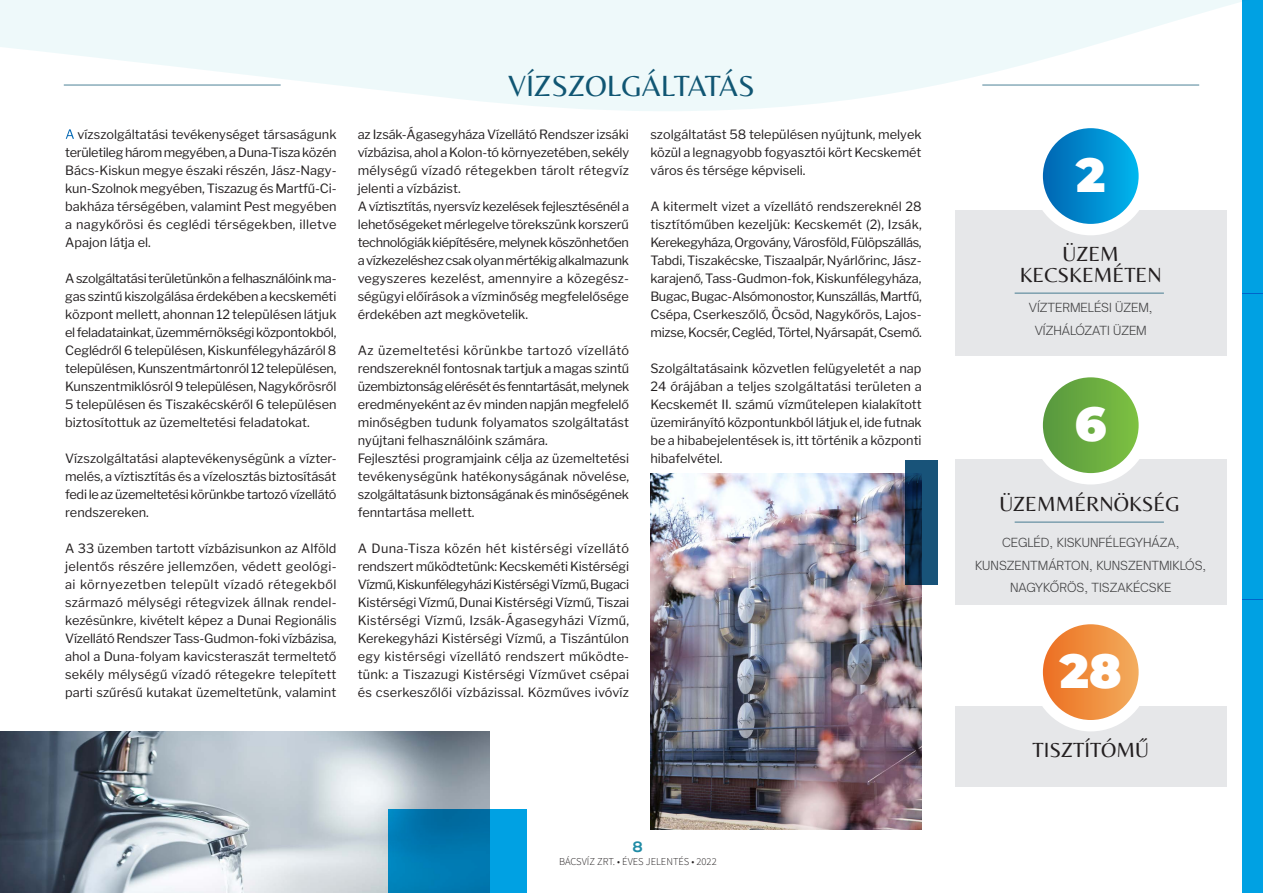
<style>
.page{position:relative;width:1263px;height:893px;background:#fff}
.page>*{position:absolute;margin:0;border:0;box-sizing:border-box;transform-origin:0 0}
.t1{font:900 48px "Montserrat";color:#fff}
.t2{font:30px "Belleza";color:#105673}
.t3{font:21px "Belleza";color:#231f20}
.t4{font:700 15px "Nexa";color:#208ba5}
.t5{font:12.75px/18px "Libre Franklin";color:#231f20;text-align:justify}
.Paragraph_Style_9pt{font:300 12px/22.5px "Open Sauce Sans";color:#3e3e3f;text-align:center}
.t6{font:300 10.5px "Source Sans Pro";color:#231f20}
.s1{color:#fff}
</style>
<div class="page">
<svg style="left:0;top:0;width:1242px;height:111px;fill:#eef9fa"></svg>
<hr style="left:64px;top:84px;width:217px;height:2px;background:#105673">
<hr style="left:982px;top:84px;width:217px;height:2px;background:#105673">
<div style="left:955px;top:210px;width:271px;height:146px;background:#e6e7e9"></div>
<img style="left:650px;top:473px;width:272px;height:356px">
<img style="left:0;top:731px;width:490px;height:162px">
<div style="left:955px;top:459px;width:271px;height:146px;background:#e6e7e9"></div>
<div style="left:955px;top:706px;width:271px;height:81px;background:#e6e7e9"></div>
<div style="left:1031px;top:117px;width:119px;height:118px;background:#fff;border-radius:50%"></div>
<div style="left:1031px;top:366px;width:119px;height:118px;background:#fff;border-radius:50%"></div>
<div style="left:1031px;top:613px;width:119px;height:118px;background:#fff;border-radius:50%"></div>
<div style="left:1043px;top:128px;width:95px;height:96px;background:linear-gradient(to right,#0466b2,#00b4ed);border-radius:48px"></div>
<div style="left:1043px;top:377px;width:95px;height:96px;background:linear-gradient(to right,#5a9942,#7cc041);border-radius:48px"></div>
<div style="left:1043px;top:624px;width:95px;height:96px;background:linear-gradient(to right,#ed7124,#f3ac5c);border-radius:48px"></div>
<hr style="left:1015px;top:292px;width:149px;height:2px;background:#105673">
<hr style="left:1015px;top:521px;width:149px;height:2px;background:#105673">
<svg style="left:388px;top:809px;width:138px;height:84px;background:#0082bc"></svg>
<svg style="left:905px;top:461px;width:33px;height:124px;background:#113e5f"></svg>
<div style="left:1242px;top:293px;width:21px;height:307px;background:#00a1e3"></div>
<div style="left:1242px;top:600px;width:21px;height:293px;background:#00a1e3"></div>
<div style="left:1242px;top:0;width:21px;height:293px;background:#00a1e3"></div>
<p class="t5" style="left:65px;top:125px;width:273px"><span class="s1">A</span> vízszolgáltatási tevékenységet társaságunk területileg három megyében, a Duna-Tisza közén Bács-Kiskun megye északi részén, Jász-Nagy&shy;kun-Szolnok megyében, Tiszazug és Martfű-Ci&shy;bakháza térségében, valamint Pest megyében a nagykőrösi és ceglédi térségekben, illetve Apajon látja el.</p>
<p class="t5" style="left:65px;top:269px;width:273px">A szolgáltatási területünkön a felhasználóink ma&shy;gas szintű kiszolgálása érdekében a kecskeméti központ mellett, ahonnan 12 településen látjuk el feladatainkat, üzemmérnökségi központokból, Ceglédről 6 településen, Kiskunfélegyházáról 8 településen, Kunszentmártonról 12 településen, Kunszentmiklósról 9 településen, Nagykőrösről 5 településen és Tiszakécskéről 6 településen biztosítottuk az üzemeltetési feladatokat.</p>
<p class="t5" style="left:65px;top:449px;width:273px">Vízszolgáltatási alaptevékenységünk a vízter&shy;melés, a víztisztítás és a vízelosztás biztosítását fedi le az üzemeltetési körünkbe tartozó vízellátó rendszereken.</p>
<p class="t5" style="left:65px;top:539px;width:273px">A 33 üzemben tartott vízbázisunkon az Alföld jelentős részére jellemzően, védett geológi&shy;ai környezetben települt vízadó rétegekből származó mélységi rétegvizek állnak rendel&shy;kezésünkre, kivételt képez a Dunai Regionális Vízellátó Rendszer Tass-Gudmon-foki vízbázisa, ahol a Duna-folyam kavicsteraszát termeltető sekély mélységű vízadó rétegekre telepített parti szűrésű kutakat üzemeltetünk, valamint</p>
<p class="t2" style="left:508px;top:61px;width:248px">VÍZSZOLGÁLTATÁS</p>
<p class="t5" style="left:358px;top:125px;width:273px">az Izsák-Ágasegyháza Vízellátó Rendszer izsáki vízbázisa, ahol a Kolon-tó környezetében, sekély mélységű vízadó rétegekben tárolt rétegvíz jelenti a vízbázist.</p>
<p class="t5" style="left:358px;top:197px;width:273px">A víztisztítás, nyersvíz kezelések fejlesztésénél a lehetőségeket mérlegelve törekszünk korszerű technológiák kiépítésére, melynek köszönhetően a vízkezeléshez csak olyan mértékig alkalmazunk vegyszeres kezelést, amennyire a közegész&shy;ségügyi előírások a vízminőség megfelelősége érdekében azt megkövetelik.</p>
<p class="t5" style="left:358px;top:341px;width:273px">Az üzemeltetési körünkbe tartozó vízellátó rendszereknél fontosnak tartjuk a magas szintű üzembiztonság elérését és fenntartását, melynek eredményeként az év minden napján megfelelő minőségben tudunk folyamatos szolgáltatást nyújtani felhasználóink számára.</p>
<p class="t5" style="left:358px;top:449px;width:273px">Fejlesztési programjaink célja az üzemeltetési tevékenységünk hatékonyságának növelése, szolgáltatásunk biztonságának és minőségének fenntartása mellett.</p>
<p class="t5" style="left:358px;top:539px;width:273px">A Duna-Tisza közén hét kistérségi vízellátó rendszert működtetünk: Kecskeméti Kistérségi Vízmű, Kiskunfélegyházi Kistérségi Vízmű, Bugaci Kistérségi Vízmű, Dunai Kistérségi Vízmű, Tiszai Kistérségi Vízmű, Izsák-Ágasegyházi Vízmű, Kerekegyházi Kistérségi Vízmű, a Tiszántúlon egy kistérségi vízellátó rendszert működte&shy;tünk: a Tiszazugi Kistérségi Vízművet csépai és cserkeszőlői vízbázissal. Közműves ivóvíz</p>
<p class="t5" style="left:650px;top:125px;width:273px">szolgáltatást 58 településen nyújtunk, melyek közül a legnagyobb fogyasztói kört Kecskemét város és térsége képviseli.</p>
<p class="t5" style="left:650px;top:197px;width:273px">A kitermelt vizet a vízellátó rendszereknél 28 tisztítóműben kezeljük: Kecskemét (2), Izsák, Kerekegyháza, Orgovány, Városföld, Fülöpszállás, Tabdi, Tiszakécske, Tiszaalpár, Nyárlőrinc, Jász&shy;karajenő, Tass-Gudmon-fok, Kiskunfélegyháza, Bugac, Bugac-Alsómonostor, Kunszállás, Martfű, Csépa, Cserkeszőlő, Öcsöd, Nagykőrös, Lajos&shy;mizse, Kocsér, Cegléd, Törtel, Nyársapát, Csemő.</p>
<p class="t5" style="left:650px;top:359px;width:273px">Szolgáltatásaink közvetlen felügyeletét a nap 24 órájában a teljes szolgáltatási területen a Kecskemét II. számú vízműtelepen kialakított üzemirányító központunkból látjuk el, ide futnak be a hibabejelentések is, itt történik a központi hibafelvétel.</p>
<p class="t4" style="left:633px;top:838px;width:12px">8</p>
<p class="t6" style="left:559px;top:855px;width:159px">BÁCSVÍZ ZRT. • ÉVES JELENTÉS • 2022</p>
<p class="t1" style="left:1076px;top:139px;width:31px">2</p>
<p class="t3" style="left:1063px;top:236px;width:58px">ÜZEM</p>
<p class="t3" style="left:1020px;top:257px;width:143px">KECSKEMÉTEN</p>
<p class="Paragraph_Style_9pt" style="left:1029px;top:296px;width:125px">VÍZTERMELÉSI ÜZEM,</p>
<p class="Paragraph_Style_9pt" style="left:1035px;top:319px;width:114px">VÍZHÁLÓZATI ÜZEM</p>
<p class="t1" style="left:1075px;top:388px;width:33px">6</p>
<p class="t3" style="left:999px;top:486px;width:182px">ÜZEMMÉRNÖKSÉG</p>
<p class="Paragraph_Style_9pt" style="left:1002px;top:531px;width:179px">CEGLÉD, KISKUNFÉLEGYHÁZA,</p>
<p class="Paragraph_Style_9pt" style="left:975px;top:554px;width:233px">KUNSZENTMÁRTON, KUNSZENTMIKLÓS,<br>NAGYKŐRÖS, TISZAKÉCSKE</p>
<p class="t1" style="left:1060px;top:635px;width:63px">28</p>
<p class="t3" style="left:1032px;top:732px;width:118px">TISZTÍTÓMŰ</p>
</div>
